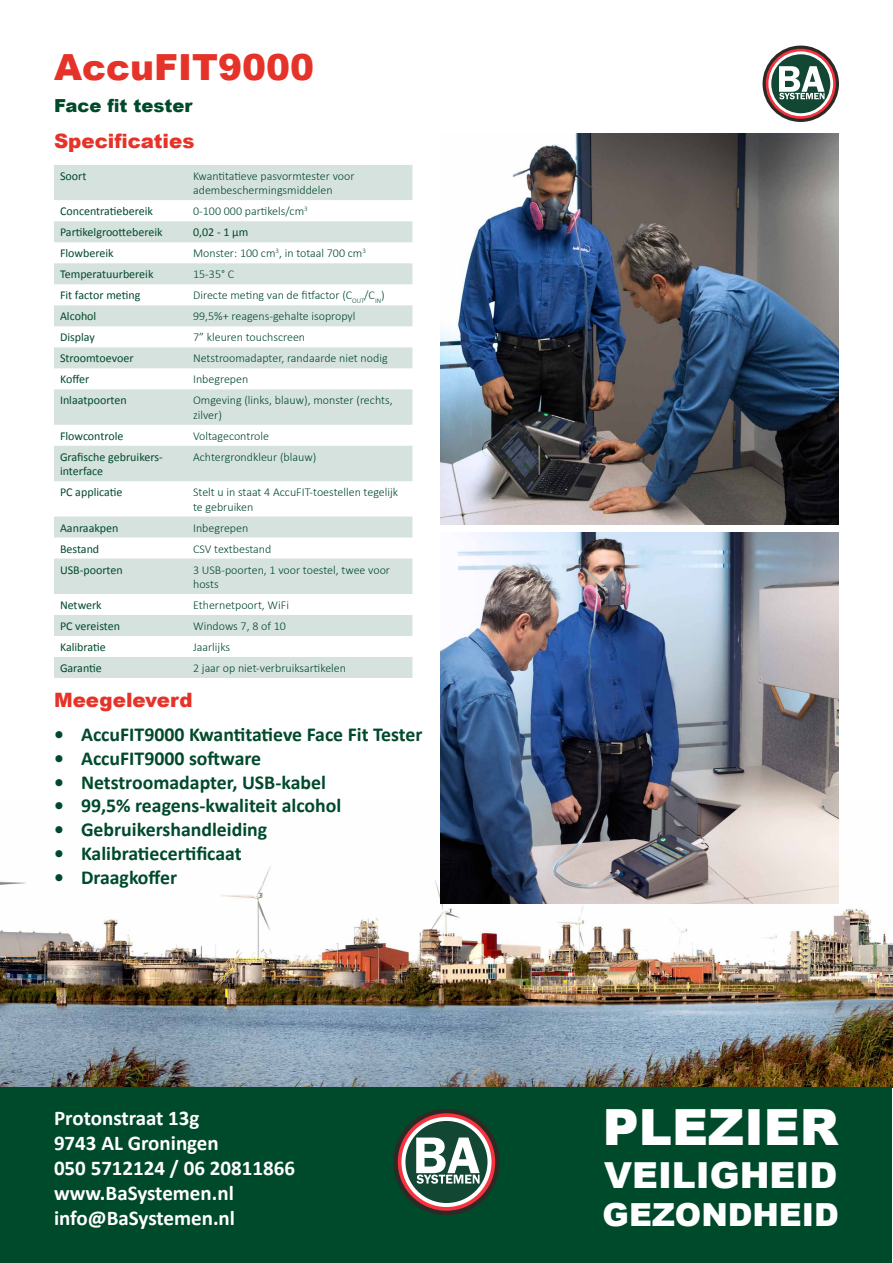
<style>
.page{position:relative;width:893px;height:1263px;background:#fff}
.page>*{position:absolute;margin:0;border:0;box-sizing:border-box;transform-origin:0 0}
.t1{font:900 49.95px "Arial";color:#fff}
.t2{font:900 36px "Arial";color:#e63329}
.t3{font:900 35.85px "Arial";color:#fff}
.t4{font:900 31.8px "Arial";color:#fff}
.t5{font:700 21px/25.2px "Calibri";color:#fff}
.t6{font:700 19.8px "Calibri";color:#004a2c}
.t7{font:900 19.8px "Arial";color:#e63329}
.t8{font:900 18px "Arial";color:#004a2c}
.t9{font:300 12px/14.4px "Calibri";color:#004a2c}
.t10{font:12px/14.4px "Calibri";color:#004a2c}
</style>
<div class="page">
<img style="left:0;top:802px;width:892px;height:285px">
<div style="left:54px;top:165px;width:358px;height:35px;background:#d6e2dd"></div>
<svg style="left:54px;top:221px;width:358px;height:457px;fill:#d6e2dd"></svg>
<svg style="left:763px;top:46px;width:76px;height:76px"></svg>
<svg style="left:766px;top:49px;width:70px;height:70px"></svg>
<svg style="left:768px;top:51px;width:65px;height:65px"></svg>
<div style="left:771px;top:54px;width:59px;height:59px;background:#124734;border-radius:50%"></div>
<svg style="left:779px;top:66px;width:46px;height:33px"></svg>
<div style="left:1px;top:1087px;width:891px;height:175px;background:#004a2c"></div>
<div style="left:393px;top:1109px;width:107px;height:106px;background:#2d2a26;border-radius:50%"></div>
<svg style="left:398px;top:1113px;width:97px;height:98px"></svg>
<svg style="left:401px;top:1117px;width:90px;height:90px"></svg>
<div style="left:405px;top:1121px;width:82px;height:82px;background:#124734;border-radius:50%"></div>
<svg style="left:416px;top:1137px;width:64px;height:47px"></svg>
<img style="left:441px;top:134px;width:398px;height:391px">
<img style="left:441px;top:532px;width:398px;height:372px">
<h2 class="t2" style="left:54px;top:41px;width:262px">AccuFIT9000</h2>
<h3 class="t8" style="left:54px;top:93px;width:140px">Face fit tester</h3>
<h3 class="t7" style="left:54px;top:127px;width:142px">Specificaties</h3>
<p class="t10" style="left:60px;top:169px;width:28px">Soort</p>
<p class="t9" style="left:193px;top:169px;width:163px">Kwantitatieve pasvormtester voor adembeschermingsmiddelen</p>
<p class="t10" style="left:60px;top:204px;width:95px">Concentratiebereik</p>
<p class="t9" style="left:193px;top:204px;width:116px">0-100 000 partikels/cm<sup>3</sup></p>
<p class="t10" style="left:60px;top:225px;width:104px">Partikelgroottebereik</p>
<p class="t10" style="left:193px;top:225px;width:57px">0,02 - 1 µm</p>
<p class="t10" style="left:60px;top:246px;width:55px">Flowbereik</p>
<p class="t9" style="left:193px;top:246px;width:174px">Monster: 100 cm<sup>3</sup>, in totaal 700 cm<sup>3</sup></p>
<p class="t10" style="left:60px;top:267px;width:95px">Temperatuurbereik</p>
<p class="t9" style="left:193px;top:267px;width:43px">15-35° C</p>
<p class="t10" style="left:60px;top:288px;width:82px">Fit factor meting</p>
<p class="t9" style="left:193px;top:288px;width:193px">Directe meting van de fitfactor (C<sub>OUT</sub>/C<sub>IN</sub>)</p>
<p class="t10" style="left:60px;top:309px;width:38px">Alcohol</p>
<p class="t9" style="left:193px;top:309px;width:164px">99,5%+ reagens-gehalte isopropyl</p>
<p class="t10" style="left:60px;top:330px;width:36px">Display</p>
<p class="t9" style="left:193px;top:330px;width:114px">7” kleuren touchscreen</p>
<p class="t10" style="left:60px;top:351px;width:75px">Stroomtoevoer</p>
<p class="t9" style="left:193px;top:351px;width:196px">Netstroomadapter, randaarde niet nodig</p>
<p class="t10" style="left:60px;top:372px;width:31px">Koffer</p>
<p class="t9" style="left:193px;top:372px;width:57px">Inbegrepen</p>
<p class="t10" style="left:60px;top:393px;width:68px">Inlaatpoorten</p>
<p class="t9" style="left:193px;top:393px;width:201px">Omgeving (links, blauw), monster (rechts, zilver)</p>
<p class="t10" style="left:60px;top:429px;width:65px">Flowcontrole</p>
<p class="t9" style="left:193px;top:428px;width:78px">Voltagecontrole</p>
<p class="t10" style="left:60px;top:450px;width:104px">Grafische gebruikers&shy;interface</p>
<p class="t9" style="left:193px;top:449px;width:125px">Achtergrondkleur (blauw)</p>
<p class="t10" style="left:60px;top:485px;width:64px">PC applicatie</p>
<p class="t9" style="left:193px;top:485px;width:207px">Stelt u in staat 4 AccuFIT-toestellen tegelijk te gebruiken</p>
<p class="t10" style="left:60px;top:520px;width:60px">Aanraakpen</p>
<p class="t9" style="left:193px;top:520px;width:57px">Inbegrepen</p>
<p class="t10" style="left:60px;top:541px;width:41px">Bestand</p>
<p class="t9" style="left:193px;top:541px;width:80px">CSV textbestand</p>
<p class="t10" style="left:60px;top:562px;width:64px">USB-poorten</p>
<p class="t9" style="left:193px;top:562px;width:198px">3 USB-poorten, 1 voor toestel, twee voor hosts</p>
<p class="t10" style="left:60px;top:598px;width:43px">Netwerk</p>
<p class="t9" style="left:193px;top:598px;width:97px">Ethernetpoort, WiFi</p>
<p class="t10" style="left:60px;top:619px;width:62px">PC vereisten</p>
<p class="t9" style="left:193px;top:619px;width:94px">Windows 7, 8 of 10</p>
<p class="t10" style="left:60px;top:640px;width:47px">Kalibratie</p>
<p class="t9" style="left:193px;top:640px;width:39px">Jaarlijks</p>
<p class="t10" style="left:60px;top:661px;width:43px">Garantie</p>
<p class="t9" style="left:193px;top:661px;width:154px">2 jaar op niet-verbruiksartikelen</p>
<h3 class="t7" style="left:54px;top:685px;width:140px">Meegeleverd</h3>
<h3 class="t6" style="left:54px;top:722px;width:370px">• AccuFIT9000 Kwantitatieve Face Fit Tester</h3>
<h3 class="t6" style="left:54px;top:746px;width:209px">• AccuFIT9000 software</h3>
<h3 class="t6" style="left:54px;top:769px;width:273px">• Netstroomadapter, USB-kabel</h3>
<h3 class="t6" style="left:54px;top:793px;width:289px">• 99,5% reagens-kwaliteit alcohol</h3>
<h3 class="t6" style="left:54px;top:817px;width:215px">• Gebruikershandleiding</h3>
<h3 class="t6" style="left:54px;top:841px;width:189px">• Kalibratiecertificaat</h3>
<h3 class="t6" style="left:54px;top:864px;width:125px">• Draagkoffer</h3>
<h3 class="t5" style="left:54px;top:1105px;width:242px">Protonstraat 13g<br>9743 AL Groningen<br>050 5712124 / 06 20811866 www.BaSystemen.nl info@BaSystemen.nl</h3>
<h1 class="t1" style="left:603px;top:1090px;width:237px">PLEZIER</h1>
<h3 class="t3" style="left:604px;top:1149px;width:235px">VEILIGHEID</h3>
<h3 class="t4" style="left:603px;top:1191px;width:238px">GEZONDHEID</h3>
</div>
